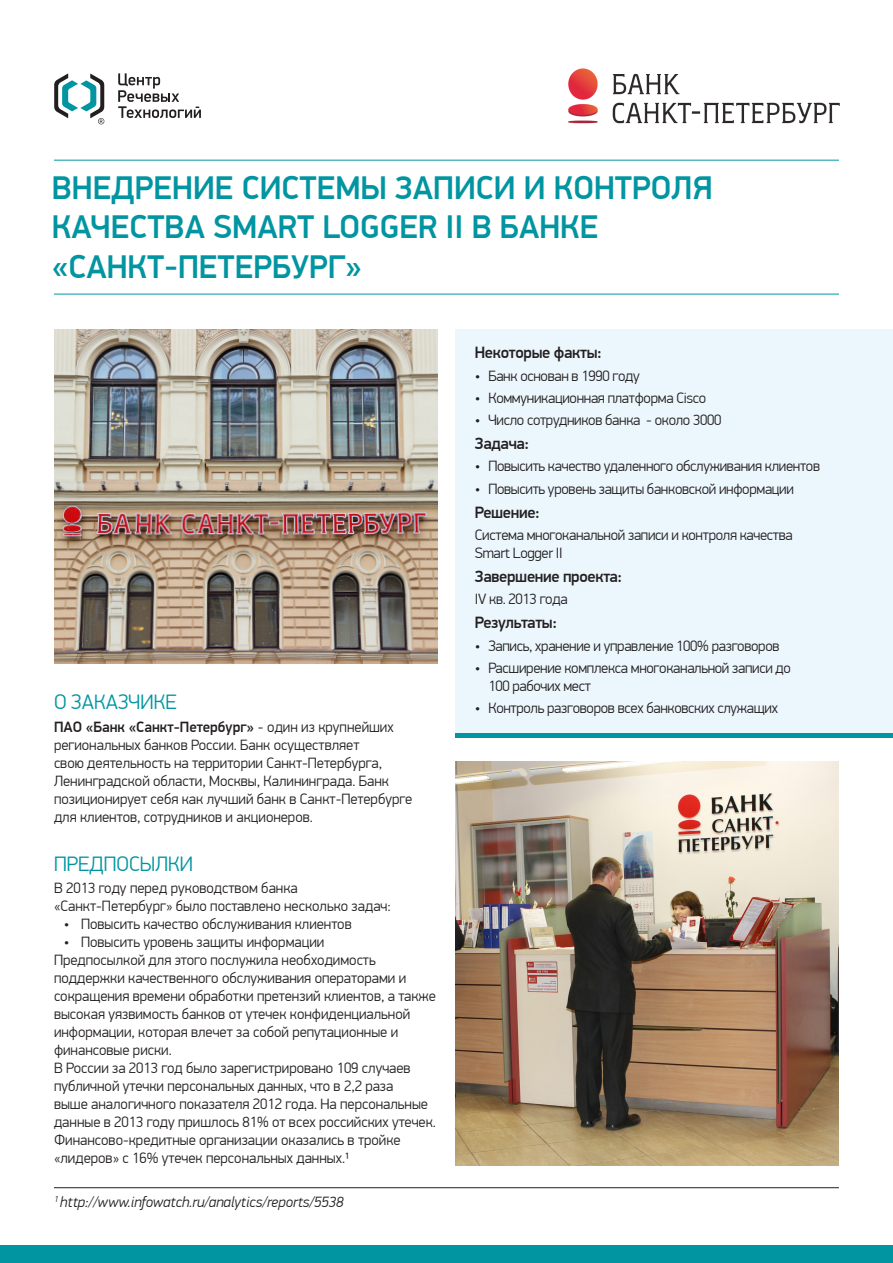
<style>
.page{position:relative;width:893px;height:1263px;background:#fff}
.page>*{position:absolute;margin:0;border:0;box-sizing:border-box;transform-origin:0 0}
.t1{font:500 33px/39.6px "PF Din Display Pro";color:#0095a1}
.t2{font:300 21px "PF Din Display Pro";color:#0095a1}
.t3{font:500 16.5px "PF Din Display Pro";letter-spacing:-.02em;color:#231f20}
.t4{font:300 15px/18px "PF Din Display Pro";color:#231f20}
.t5{font:300 15px/18px "PF Din Display Pro";letter-spacing:-.02em;color:#231f20}
.t6{font:italic 300 15px "PF Din Display Pro";color:#231f20}
.s1{font-weight:500}
</style>
<div class="page">
<div style="left:455px;top:330px;width:438px;height:406px;background:#eaf7fd"></div>
<div style="left:455px;top:733px;width:438px;height:5px;background:#0095a1"></div>
<hr style="left:54px;top:160px;width:785px;height:1px;background:#0095a1">
<hr style="left:54px;top:294px;width:785px;height:1px;background:#0095a1">
<svg style="left:54px;top:73px;width:50px;height:51px"></svg>
<svg style="left:118px;top:73px;width:83px;height:45px"></svg>
<div style="left:0;top:1245px;width:893px;height:18px;background:#0095a1"></div>
<img style="left:568px;top:69px;width:272px;height:55px">
<img style="left:54px;top:330px;width:383px;height:333px">
<img style="left:455px;top:762px;width:384px;height:403px">
<hr style="left:54px;top:1187px;width:785px;height:1px;background:#231f20">
<p class="t1" style="left:52px;top:168px;width:662px">ВНЕДРЕНИЕ СИСТЕМЫ ЗАПИСИ И КОНТРОЛЯ<br>КАЧЕСТВА SMART LOGGER II В БАНКЕ «САНКТ-ПЕТЕРБУРГ»</p>
<p class="t2" style="left:54px;top:690px;width:124px">О ЗАКАЗЧИКЕ</p>
<p class="t4" style="left:54px;top:718px;width:360px"><span class="s1">ПАО «Банк «Санкт-Петербург»</span> - один из крупнейших региональных банков России. Банк осуществляет<br>свою деятельность на территории Санкт-Петербурга, Ленинградской области, Москвы, Калининграда. Банк позиционирует себя как лучший банк в Санкт-Петербурге для клиентов, сотрудников и акционеров.</p>
<p class="t2" style="left:54px;top:852px;width:140px">ПРЕДПОСЫЛКИ</p>
<p class="t4" style="left:54px;top:879px;width:338px">В 2013 году перед руководством банка «Санкт-Петербург» было поставлено несколько задач:</p>
<p class="t4" style="left:64px;top:915px;width:289px">• Повысить качество обслуживания клиентов</p>
<p class="t4" style="left:64px;top:933px;width:262px">• Повысить уровень защиты информации</p>
<p class="t4" style="left:54px;top:951px;width:383px">Предпосылкой для этого послужила необходимость поддержки качественного обслуживания операторами и сокращения времени обработки претензий клиентов, а также высокая уязвимость банков от утечек конфиденциальной информации, которая влечет за собой репутационные и финансовые риски.</p>
<p class="t4" style="left:54px;top:1059px;width:383px">В России за 2013 год было зарегистрировано 109 случаев публичной утечки персональных данных, что в 2,2 раза<br>выше аналогичного показателя 2012 года. На персональные данные в 2013 году пришлось 81% от всех российских утечек.<br>Финансово-кредитные организации оказались в тройке «лидеров» с 16% утечек персональных данных.1</p>
<p class="t6" style="left:54px;top:1194px;width:291px"><sup>1</sup> http://www.infowatch.ru/analytics/reports/5538</p>
<p class="t3" style="left:475px;top:343px;width:129px">Некоторые факты:</p>
<p class="t5" style="left:475px;top:367px;width:167px">• Банк основан в 1990 году</p>
<p class="t5" style="left:475px;top:389px;width:233px">• Коммуникационная платформа Cisco</p>
<p class="t5" style="left:475px;top:411px;width:248px">• Число сотрудников банка - около 3000</p>
<p class="t3" style="left:475px;top:434px;width:56px">Задача:</p>
<p class="t5" style="left:475px;top:457px;width:347px">• Повысить качество удаленного обслуживания клиентов</p>
<p class="t5" style="left:475px;top:480px;width:321px">• Повысить уровень защиты банковской информации</p>
<p class="t3" style="left:475px;top:502px;width:67px">Решение:</p>
<p class="t5" style="left:475px;top:526px;width:319px">Система многоканальной записи и контроля качества<br>Smart Logger II</p>
<p class="t3" style="left:475px;top:566px;width:149px">Завершение проекта:</p>
<p class="t5" style="left:475px;top:590px;width:94px">IV кв. 2013 года</p>
<p class="t3" style="left:475px;top:613px;width:84px">Результаты:</p>
<p class="t5" style="left:475px;top:637px;width:306px">• Запись, хранение и управление 100% разговоров</p>
<p class="t5" style="left:488px;top:659px;width:304px;text-indent:-14px">• Расширение комплекса многоканальной записи до<br>100 рабочих мест</p>
<p class="t5" style="left:475px;top:699px;width:305px">• Контроль разговоров всех банковских служащих</p>
</div>
